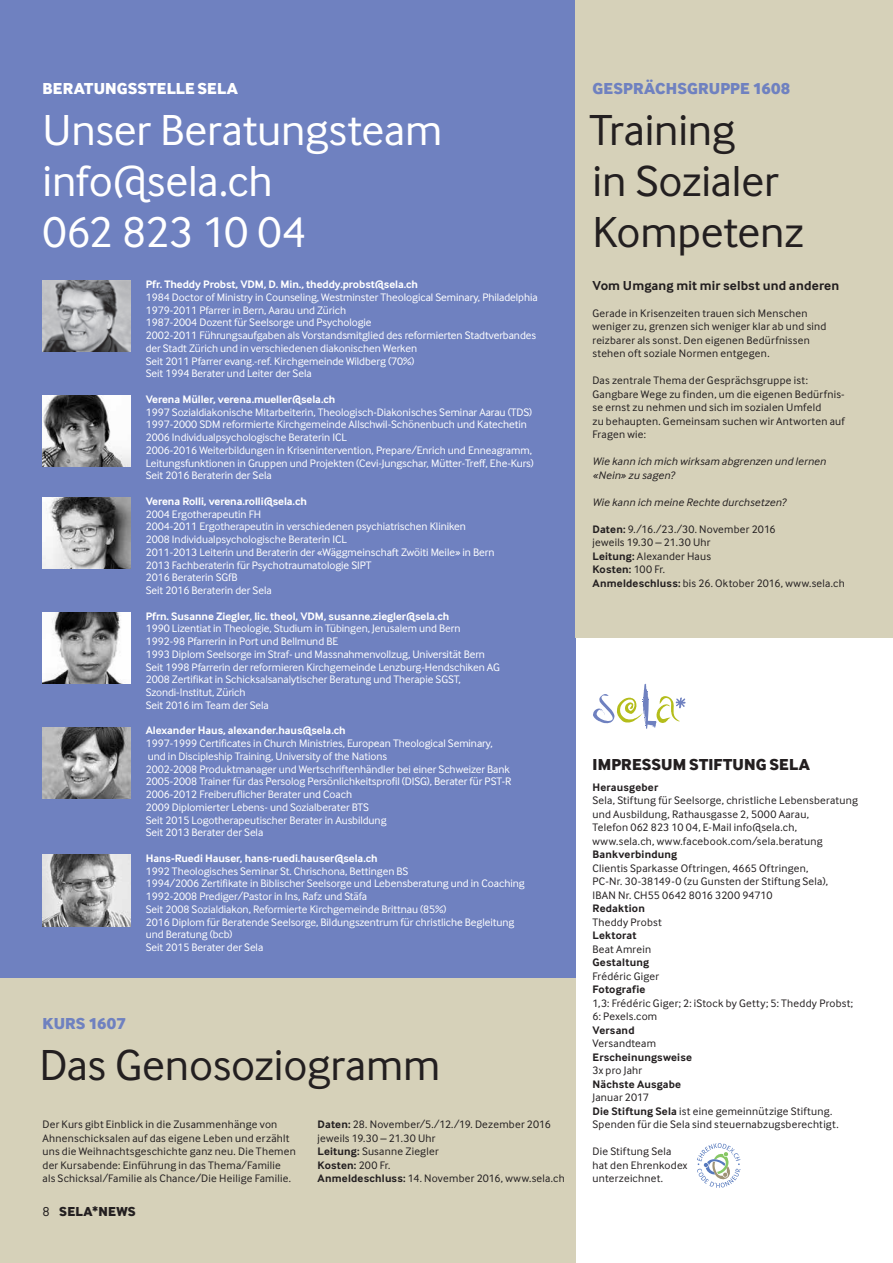
<style>
.page{position:relative;width:893px;height:1263px;background:#fff}
.page>*{position:absolute;margin:0;border:0;box-sizing:border-box;transform-origin:0 0}
.t1{font:45px/51px "Inter Face Corp";letter-spacing:-.005em;color:#231f20}
.t2{font:45px/51px "Inter Face Corp";letter-spacing:-.005em;color:#fff}
.t3{font:16.5px "Inter Face Corp X Bold";letter-spacing:.005em;color:#6f81c0}
.t4{font:16.5px "Inter Face Corp X Bold";letter-spacing:.01em;color:#231f20}
.t5{font:16.5px "Inter Face Corp X Bold";letter-spacing:.01em;color:#fff}
.t6{font:700 13.5px "Inter Face Corp";letter-spacing:.01em;color:#231f20}
.t7{font:13.5px "Inter Face Corp X Bold";letter-spacing:.025em;color:#231f20}
.t8{font:11.25px/12.8px "Inter Face Corp";letter-spacing:-.005em;color:#fff}
.t9{font:11.25px/13.5px "Inter Face Corp";letter-spacing:.02em;color:#231f20}
.t10{font:700 11.25px "Inter Face Corp";letter-spacing:-.005em;color:#fff}
.t11{font:700 11.25px "Inter Face Corp";letter-spacing:.015em;color:#231f20}
.t12{font:italic 11.25px/13.5px "Inter Face Corp";letter-spacing:.02em;color:#231f20}
.s1{font-family:"Inter Face Corp"}
.s2{font-weight:700}
</style>
<div class="page">
<div style="left:0;top:0;width:575px;height:978px;background:#6f81c0"></div>
<div style="left:575px;top:0;width:318px;height:638px;background:#d6d1b9"></div>
<div style="left:0;top:978px;width:575px;height:285px;background:#d6d1b9"></div>
<svg style="left:593px;top:684px;width:93px;height:45px"></svg>
<svg style="left:697px;top:1143px;width:44px;height:45px"></svg>
<img style="left:43px;top:727px;width:87px;height:71px">
<img style="left:43px;top:281px;width:87px;height:71px">
<img style="left:43px;top:855px;width:88px;height:71px">
<img style="left:43px;top:395px;width:87px;height:72px">
<img style="left:43px;top:498px;width:87px;height:71px">
<img style="left:43px;top:612px;width:87px;height:71px">
<h2 class="t5" style="left:43px;top:78px;width:197px">BERATUNGSSTELLE SELA</h2>
<h1 class="t2" style="left:43px;top:104px;width:401px">Unser Beratungsteam info@sela.ch<br>062 823 10 04</h1>
<p class="t10" style="left:146px;top:278px;width:274px">Pfr. Theddy Probst, VDM, D. Min., theddy.probst@sela.ch</p>
<p class="t8" style="left:146px;top:291px;width:393px">1984 Doctor of Ministry in Counseling, Westminster Theological Seminary, Philadelphia 1979-2011 Pfarrer in Bern, Aarau und Zürich<br>1987-2004 Dozent für Seelsorge und Psychologie<br>2002-2011 Führungsaufgaben als Vorstandsmitglied des reformierten Stadtverbandes der Stadt Zürich und in verschiedenen diakonischen Werken<br>Seit 2011 Pfarrer evang.-ref. Kirchgemeinde Wildberg (70%)<br>Seit 1994 Berater und Leiter der Sela</p>
<p class="t10" style="left:146px;top:393px;width:191px">Verena Müller, verena.mueller@sela.ch</p>
<p class="t8" style="left:146px;top:405px;width:390px">1997 Sozialdiakonische Mitarbeiterin, Theologisch-Diakonisches Seminar Aarau (TDS)<br>1997-2000 SDM reformierte Kirchgemeinde Allschwil-Schönenbuch und Katechetin 2006 Individualpsychologische Beraterin ICL<br>2006-2016 Weiterbildungen in Krisenintervention, Prepare/Enrich und Enneagramm, Leitungsfunktionen in Gruppen und Projekten (Cevi-Jungschar, Mütter-Treff, Ehe-Kurs)<br>Seit 2016 Beraterin der Sela</p>
<p class="t10" style="left:146px;top:495px;width:163px">Verena Rolli, verena.rolli@sela.ch</p>
<p class="t8" style="left:146px;top:507px;width:350px">2004 Ergotherapeutin FH<br>2004-2011 Ergotherapeutin in verschiedenen psychiatrischen Kliniken<br>2008 Individualpsychologische Beraterin ICL<br>2011-2013 Leiterin und Beraterin der «Wäggmeinschaft Zwöiti Meile» in Bern 2013 Fachberaterin für Psychotraumatologie SIPT<br>2016 Beraterin SGfB<br>Seit 2016 Beraterin der Sela</p>
<p class="t10" style="left:146px;top:609px;width:305px">Pfrn. Susanne Ziegler, lic. theol, VDM, susanne.ziegler@sela.ch</p>
<p class="t8" style="left:146px;top:622px;width:355px">1990 Lizentiat in Theologie, Studium in Tübingen, Jerusalem und Bern 1992-98 Pfarrerin in Port und Bellmund BE<br>1993 Diplom Seelsorge im Straf- und Massnahmenvollzug, Universität Bern Seit 1998 Pfarrerin der reformieren Kirchgemeinde Lenzburg-Hendschiken AG 2008 Zertifikat in Schicksalsanalytischer Beratung und Therapie SGST, Szondi-Institut, Zürich<br>Seit 2016 im Team der Sela</p>
<p class="t10" style="left:146px;top:724px;width:201px">Alexander Haus, alexander.haus@sela.ch</p>
<p class="t8" style="left:146px;top:737px;width:367px">1997-1999 Certificates in Church Ministries, European Theological Seminary, und in Discipleship Training, University of the Nations<br>2002-2008 Produktmanager und Wertschriftenhändler bei einer Schweizer Bank 2005-2008 Trainer für das Persolog Persönlichkeitsprofil (DISG), Berater für PST-R 2006-2012 Freiberuflicher Berater und Coach<br>2009 Diplomierter Lebens- und Sozialberater BTS<br>Seit 2015 Logotherapeutischer Berater in Ausbildung<br>Seit 2013 Berater der Sela</p>
<p class="t10" style="left:146px;top:852px;width:233px">Hans-Ruedi Hauser, hans-ruedi.hauser@sela.ch</p>
<p class="t8" style="left:146px;top:864px;width:380px">1992 Theologisches Seminar St. Chrischona, Bettingen BS<br>1994/2006 Zertifikate in Biblischer Seelsorge und Lebensberatung und in Coaching 1992-2008 Prediger/Pastor in Ins, Rafz und Stäfa<br>Seit 2008 Sozialdiakon, Reformierte Kirchgemeinde Brittnau (85%)<br>2016 Diplom für Beratende Seelsorge, Bildungszentrum für christliche Begleitung und Beratung (bcb)<br>Seit 2015 Berater der Sela</p>
<h2 class="t3" style="left:43px;top:1014px;width:85px">KURS 1607</h2>
<h1 class="t1" style="left:39px;top:1039px;width:402px">Das Genosoziogramm</h1>
<p class="t9" style="left:43px;top:1118px;width:255px">Der Kurs gibt Einblick in die Zusammenhänge von Ahnenschicksalen auf das eigene Leben und erzählt uns die Weihnachtsgeschichte ganz neu. Die Themen der Kursabende: Einführung in das Thema/Familie als Schicksal/Familie als Chance/Die Heilige Familie.</p>
<p class="t7" style="left:43px;top:1203px;width:95px"><span class="s1">8</span> SELA*NEWS</p>
<p class="t9" style="left:317px;top:1118px;width:249px"><span class="s2">Daten:</span> 28. November/5./12./19. Dezember 2016 jeweils 19.30 – 21.30 Uhr<br><span class="s2">Leitung:</span> Susanne Ziegler<br><span class="s2">Kosten:</span> 200 Fr.<br><span class="s2">Anmeldeschluss:</span> 14. November 2016, www.sela.ch</p>
<h2 class="t3" style="left:592px;top:78px;width:199px">GESPRÄCHSGRUPPE 1608</h2>
<h1 class="t1" style="left:589px;top:104px;width:217px">Training<br>in Sozialer<br>Kompetenz</h1>
<p class="t6" style="left:592px;top:277px;width:248px">Vom Umgang mit mir selbst und anderen</p>
<p class="t9" style="left:592px;top:306px;width:236px">Gerade in Krisenzeiten trauen sich Menschen weniger zu, grenzen sich weniger klar ab und sind reizbarer als sonst. Den eigenen Bedürfnissen stehen oft soziale Normen entgegen.</p>
<p class="t9" style="left:592px;top:374px;width:254px">Das zentrale Thema der Gesprächsgruppe ist:<br>Gangbare Wege zu finden, um die eigenen Bedürfnis&shy;se ernst zu nehmen und sich im sozialen Umfeld<br>zu behaupten. Gemeinsam suchen wir Antworten auf Fragen wie:</p>
<p class="t12" style="left:592px;top:455px;width:235px">Wie kann ich mich wirksam abgrenzen und lernen «Nein» zu sagen?</p>
<p class="t12" style="left:592px;top:495px;width:195px">Wie kann ich meine Rechte durchsetzen?</p>
<p class="t9" style="left:592px;top:522px;width:254px"><span class="s2">Daten:</span> 9./16./23./30. November 2016<br>jeweils 19.30 – 21.30 Uhr<br><span class="s2">Leitung:</span> Alexander Haus<br><span class="s2">Kosten:</span> 100 Fr.<br><span class="s2">Anmeldeschluss:</span> bis 26. Oktober 2016, www.sela.ch</p>
<h2 class="t4" style="left:592px;top:755px;width:219px">IMPRESSUM STIFTUNG SELA</h2>
<p class="t11" style="left:592px;top:780px;width:67px">Herausgeber</p>
<p class="t9" style="left:592px;top:794px;width:267px">Sela, Stiftung für Seelsorge, christliche Lebensberatung und Ausbildung, Rathausgasse 2, 5000 Aarau,<br>Telefon 062 823 10 04, E-Mail info@sela.ch, www.sela.ch, www.facebook.com/sela.beratung</p>
<p class="t11" style="left:592px;top:848px;width:86px">Bankverbindung</p>
<p class="t9" style="left:592px;top:861px;width:237px">Clientis Sparkasse Oftringen, 4665 Oftringen,<br>PC-Nr. 30-38149-0 (zu Gunsten der Stiftung Sela),<br>IBAN Nr. CH55 0642 8016 3200 94710</p>
<p class="t11" style="left:592px;top:902px;width:54px">Redaktion</p>
<p class="t9" style="left:592px;top:915px;width:71px">Theddy Probst</p>
<p class="t11" style="left:592px;top:929px;width:46px">Lektorat</p>
<p class="t9" style="left:592px;top:942px;width:60px">Beat Amrein</p>
<p class="t11" style="left:592px;top:956px;width:58px">Gestaltung</p>
<p class="t9" style="left:592px;top:969px;width:68px">Frédéric Giger</p>
<p class="t11" style="left:592px;top:983px;width:55px">Fotografie</p>
<p class="t9" style="left:592px;top:996px;width:262px">1,3: Frédéric Giger; 2: iStock by Getty; 5: Theddy Probst;<br>6: Pexels.com</p>
<p class="t11" style="left:592px;top:1023px;width:44px">Versand</p>
<p class="t9" style="left:592px;top:1037px;width:65px">Versandteam</p>
<p class="t11" style="left:592px;top:1050px;width:101px">Erscheinungsweise</p>
<p class="t9" style="left:592px;top:1064px;width:51px">3x pro Jahr</p>
<p class="t11" style="left:592px;top:1077px;width:90px">Nächste Ausgabe</p>
<p class="t9" style="left:592px;top:1091px;width:248px">Januar 2017<br><span class="s2">Die Stiftung Sela</span> ist eine gemeinnützige Stiftung.<br>Spenden für die Sela sind steuernabzugsberechtigt.</p>
<p class="t9" style="left:592px;top:1145px;width:96px">Die Stiftung Sela hat den Ehrenkodex unterzeichnet.</p>
</div>
